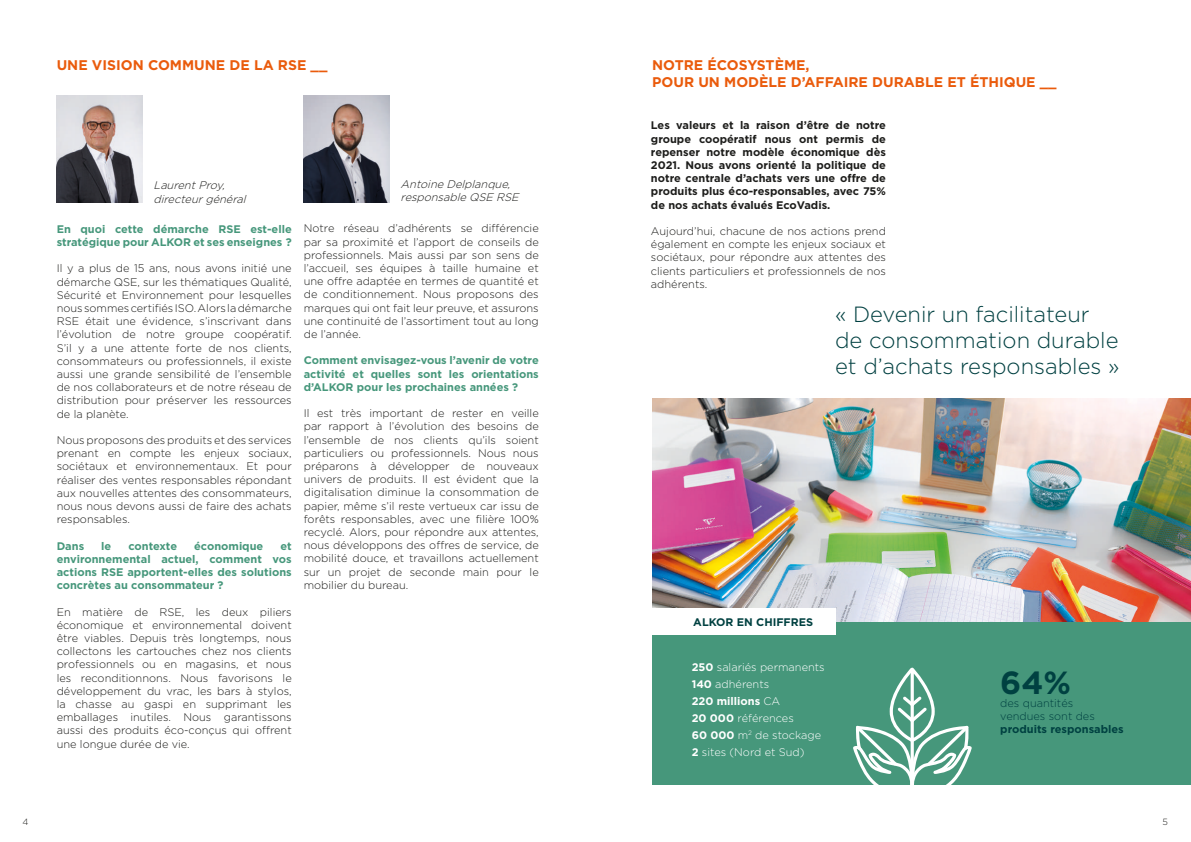
<style>
.page{position:relative;width:1191px;height:842px;background:#fff}
.page>*{position:absolute;margin:0;border:0;box-sizing:border-box;transform-origin:0 0}
.t1{font:700 32px "Gotham";color:#004141}
.t2{font:300 22px/26.4px "Gotham";color:#004041}
.t3{font:700 14px/16.8px "Gotham";color:#ea5b0c}
.t4{font:300 11px/13.2px "Gotham";color:#1d1d1b;text-align:justify}
.t5{font:700 11px/13.2px "Gotham";color:#46977b;text-align:justify}
.t6{font:700 11px/13.2px "Gotham";color:#1d1d1b;text-align:justify}
.t7{font:300 11px/17px "Gotham";color:#fff}
.t8{font:italic 300 11px/13.2px "Gotham";color:#1d1d1b}
.t9{font:700 11px "Gotham";color:#004141}
.t10{font:300 11px/13.2px "Gotham";color:#004141}
.t11{font:300 9px "Gotham";color:#1d1d1b}
.s1{font-weight:700}
</style>
<div class="page">
<img style="left:57px;top:96px;width:86px;height:106px">
<img style="left:304px;top:96px;width:86px;height:106px">
<div style="left:652px;top:609px;width:539px;height:175px;background:#46977b"></div>
<img style="left:652px;top:398px;width:539px;height:224px">
<svg style="left:853px;top:667px;width:119px;height:118px"></svg>
<div style="left:628px;top:609px;width:207px;height:26px;background:#fff"></div>
<p class="t3" style="left:57px;top:56px;width:272px">UNE VISION COMMUNE DE LA RSE __</p>
<p class="t8" style="left:153px;top:179px;width:97px">LaurentProy, directeurgénéral</p>
<p class="t8" style="left:400px;top:177px;width:123px">Antoine Delplanque, responsable QSE RSE</p>
<p class="t5" style="left:57px;top:222px;width:236px">En quoi cette démarche RSE est-elle stratégique pour ALKOR et ses enseignes ?</p>
<p class="t4" style="left:57px;top:262px;width:236px">Il y a plus de 15 ans, nous avons initié une démarche QSE, sur les thématiques Qualité, Sécurité et Environnement pour lesquelles nous sommes certifiés ISO. Alors la démarche RSE était une évidence, s’inscrivant dans l’évolution de notre groupe coopératif.<br>S’il y a une attente forte de nos clients, consommateurs ou professionnels, il existe aussi une grande sensibilité de l’ensemble de nos collaborateurs et de notre réseau de distribution pour préserver les ressources de la planète.</p>
<p class="t4" style="left:57px;top:433px;width:236px">Nous proposons des produits et des services prenant en compte les enjeux sociaux, sociétaux et environnementaux. Et pour réaliser des ventes responsables répondant aux nouvelles attentes des consommateurs, nous nous devons aussi de faire des achats responsables.</p>
<p class="t5" style="left:57px;top:539px;width:29px">Dans</p>
<p class="t5" style="left:101px;top:539px;width:12px">le</p>
<p class="t5" style="left:128px;top:539px;width:50px">contexte</p>
<p class="t5" style="left:194px;top:539px;width:71px">économique</p>
<p class="t5" style="left:57px;top:539px;width:236px;text-indent:224px">et environnemental actuel, comment vos actions RSE apportent-elles des solutions concrètes au consommateur ?</p>
<p class="t4" style="left:57px;top:605px;width:236px">En matière de RSE, les deux piliers économique et environnemental doivent être viables. Depuis très longtemps, nous collectons les cartouches chez nos clients professionnels ou en magasins, et nous les reconditionnons. Nous favorisons le développement du vrac, les bars à stylos, la chasse au gaspi en supprimant les emballages inutiles. Nous garantissons aussi des produits éco-conçus qui offrent une longue durée de vie.</p>
<p class="t4" style="left:304px;top:222px;width:236px">Notre réseau d’adhérents se différencie par sa proximité et l’apport de conseils de professionnels. Mais aussi par son sens de l’accueil, ses équipes à taille humaine et une offre adaptée en termes de quantité et de conditionnement. Nous proposons des marques qui ont fait leur preuve, et assurons une continuité de l’assortiment tout au long de l’année.</p>
<p class="t5" style="left:304px;top:354px;width:236px">Comment envisagez-vous l’avenir de votre activité et quelles sont les orientations d’ALKOR pour les prochaines années ?</p>
<p class="t4" style="left:304px;top:407px;width:236px">Il est très important de rester en veille par rapport à l’évolution des besoins de l’ensemble de nos clients qu’ils soient particuliers ou professionnels. Nous nous préparons à développer de nouveaux univers de produits. Il est évident que la digitalisation diminue la consommation de papier, même s’il reste vertueux car issu de forêts responsables, avec une filière 100% recyclé. Alors, pour répondre aux attentes, nous développons des offres de service, de mobilité douce, et travaillons actuellement sur un projet de seconde main pour le mobilier du bureau.</p>
<p class="t3" style="left:652px;top:56px;width:406px">NOTRE ÉCOSYSTÈME,<br>POUR UN MODÈLE D’AFFAIRE DURABLE ET ÉTHIQUE __</p>
<p class="t6" style="left:651px;top:119px;width:236px">Les valeurs et la raison d’être de notre groupe coopératif nous ont permis de repenser notre modèle économique dès 2021. Nous avons orienté la politique de notre centrale d’achats vers une offre de produits plus éco-responsables, avec 75% de nos achats évalués EcoVadis.</p>
<p class="t4" style="left:651px;top:224px;width:236px">Aujourd’hui, chacune de nos actions prend également en compte les enjeux sociaux et sociétaux, pour répondre aux attentes des clients particuliers et professionnels de nos adhérents.</p>
<h2 class="t2" style="left:835px;top:300px;width:286px">« Devenir un facilitateur de consommation durable et d’achats responsables »</h2>
<p class="t9" style="left:693px;top:616px;width:121px">ALKOR EN CHIFFRES</p>
<p class="t7" style="left:691px;top:658px;width:134px"><span class="s1">250</span> salariés permanents<br><span class="s1">140</span> adhérents<br><span class="s1">220 millions</span> CA<br><span class="s1">20 000</span> références<br><span class="s1">60 000</span> m<sup>2</sup> de stockage<br><span class="s1">2</span> sites (Nord et Sud)</p>
<h1 class="t1" style="left:1000px;top:664px;width:72px">64%</h1>
<p class="t10" style="left:1000px;top:696px;width:96px">des quantités vendues sont des</p>
<p class="t9" style="left:1000px;top:723px;width:125px">produits responsables</p>
<p class="t11" style="left:22px;top:816px;width:7px">4</p>
<p class="t11" style="left:1162px;top:816px;width:7px">5</p>
</div>
